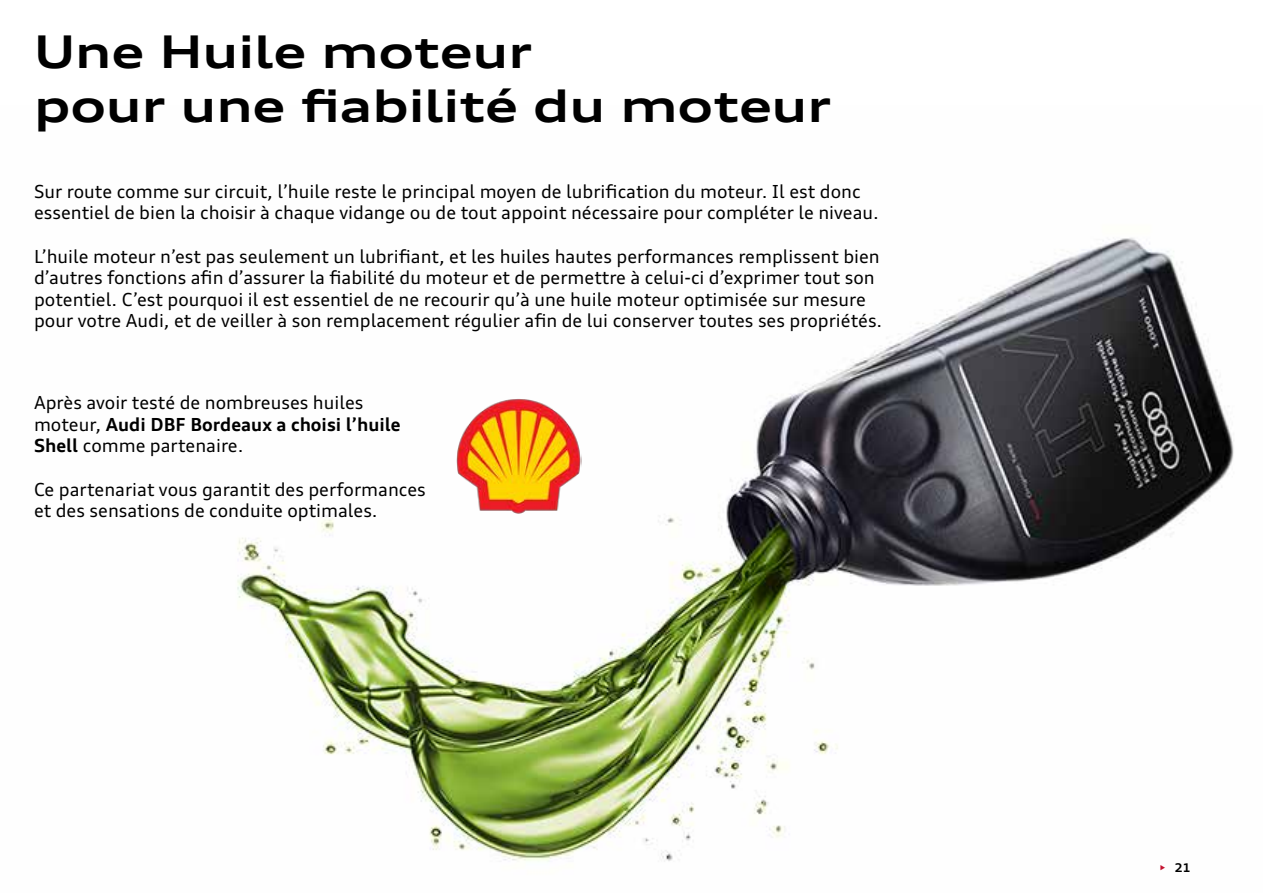
<style>
.page{position:relative;width:1263px;height:893px;background:#fff}
.page>*{position:absolute;margin:0;border:0;box-sizing:border-box;transform-origin:0 0}
.t1{font:700 expanded 45px/54px "Audi Type";color:#000}
.t2{font:18px/21.6px "Audi Type";color:#000}
.t3{font:700 12px "Audi Type";color:#000}
.s1{font-weight:700}
.s2{font-weight:400;color:#c4122f}
</style>
<div class="page">
<img style="left:237px;top:237px;width:997px;height:625px">
<img style="left:455px;top:398px;width:127px;height:117px">
<h1 class="t1" style="left:34px;top:25px;width:799px">Une Huile moteur<br>pour une fiabilité du moteur</h1>
<p class="t2" style="left:34px;top:180px;width:846px">Sur route comme sur circuit, l’huile reste le principal moyen de lubrification du moteur. Il est donc essentiel de bien la choisir à chaque vidange ou de tout appoint nécessaire pour compléter le niveau.</p>
<p class="t2" style="left:34px;top:245px;width:849px">L’huile moteur n’est pas seulement un lubrifiant, et les huiles hautes performances remplissent bien d’autres fonctions afin d’assurer la fiabilité du moteur et de permettre à celui-ci d’exprimer tout son potentiel. C’est pourquoi il est essentiel de ne recourir qu’à une huile moteur optimisée sur mesure pour votre Audi, et de veiller à son remplacement régulier afin de lui conserver toutes ses propriétés.</p>
<p class="t2" style="left:34px;top:392px;width:368px">Après avoir testé de nombreuses huiles moteur, <span class="s1">Audi DBF Bordeaux a choisi l’huile<br>Shell</span> comme partenaire.</p>
<p class="t2" style="left:34px;top:478px;width:393px">Ce partenariat vous garantit des performances et des sensations de conduite optimales.</p>
<p class="t3" style="left:1159px;top:860px;width:33px"><span class="s2">•</span> 21</p>
</div>
